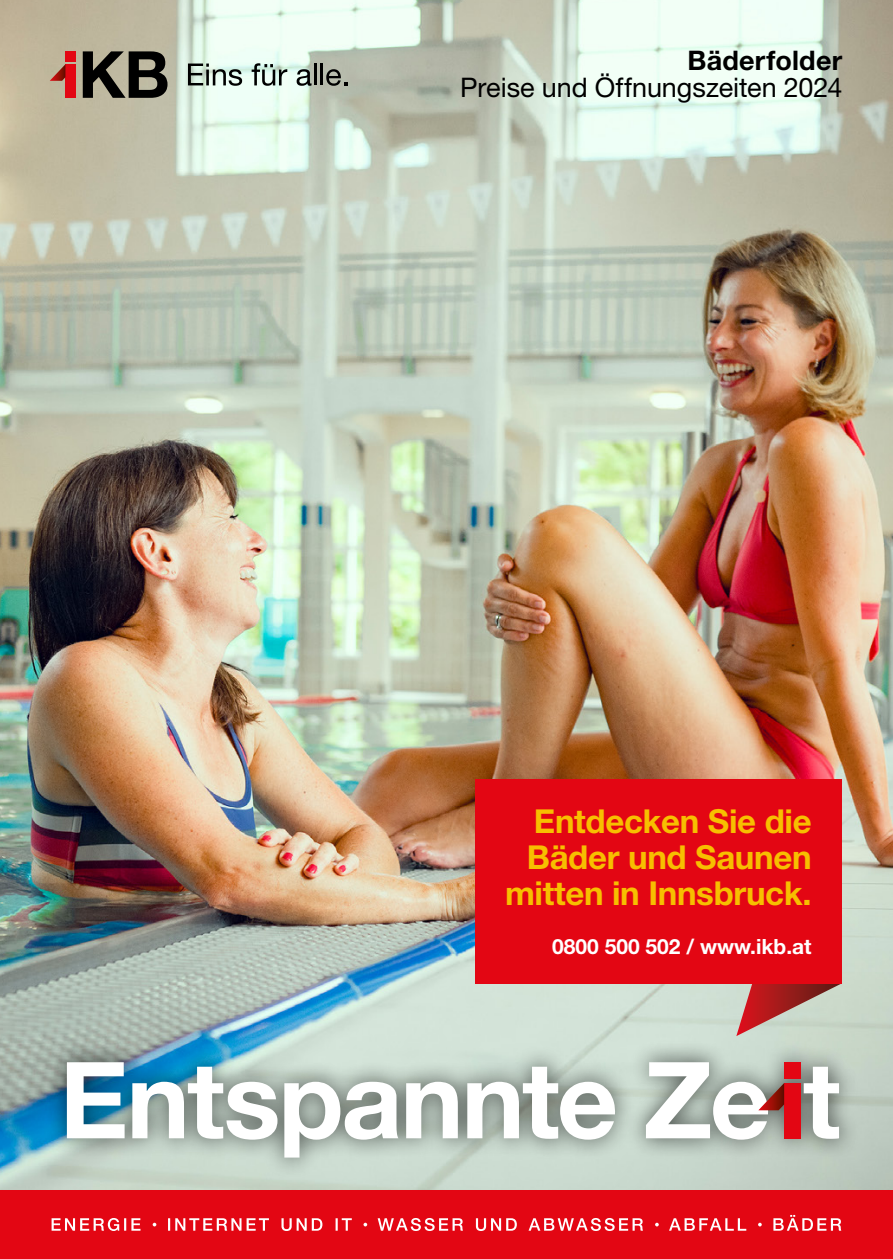
<style>
.page{position:relative;width:893px;height:1259px;background:#fff}
.page>*{position:absolute;margin:0;border:0;box-sizing:border-box;transform-origin:0 0}
.t1{font:700 106.5px "Helvetica Neue";letter-spacing:-.02em;color:#fff}
.t2{font:700 33px/36px "Helvetica Neue LT Std";letter-spacing:-.01em;color:#f7bf00;text-align:right}
.t3{font:27px "Helvetica Neue LT Std";color:#000}
.t4{font:700 27px "Helvetica Neue LT Std";letter-spacing:.01em;color:#000}
.t5{font:700 21px "Helvetica Neue LT Std";color:#fff}
</style>
<div class="page">
<img style="left:0;top:0;width:893px;height:1191px">
<div style="left:0;top:1191px;width:893px;height:68px;background:#e30613"></div>
<svg style="left:52px;top:1215px;width:789px;height:16px"></svg>
<div style="left:65px;top:51px;width:11px;height:11px;background:#e30613"></div>
<div style="left:65px;top:64px;width:11px;height:34px;background:#e30613"></div>
<svg style="left:50px;top:64px;width:15px;height:17px"></svg>
<svg style="left:83px;top:51px;width:85px;height:47px;background:#4f4c42"></svg>
<svg style="left:188px;top:64px;width:54px;height:22px"></svg>
<svg style="left:252px;top:63px;width:35px;height:23px"></svg>
<svg style="left:297px;top:69px;width:15px;height:17px"></svg>
<hr style="left:314px;top:64px;width:3px;height:21px;background:#000">
<hr style="left:321px;top:64px;width:2px;height:21px;background:#000">
<svg style="left:326px;top:69px;width:21px;height:17px"></svg>
<svg style="left:736px;top:983px;width:105px;height:53px;background:#bd857e"></svg>
<div style="left:475px;top:779px;width:366px;height:204px;background:#e30613"></div>
<div style="left:45px;top:1039px;width:816px;height:139px;background:#000;opacity:.65"></div>
<div style="left:784px;top:1062px;width:17px;height:16px;background:#e30613"></div>
<div style="left:784px;top:1083px;width:17px;height:55px;background:#e30613"></div>
<svg style="left:758px;top:1083px;width:26px;height:27px"></svg>
<p class="t4" style="left:687px;top:44px;width:156px">Bäderfolder</p>
<p class="t3" style="left:460px;top:72px;width:384px">Preise und Öffnungszeiten 2024</p>
<p class="t2" style="left:505px;top:802px;width:308px">Entdecken Sie die<br>Bäder und Saunen mitten in Innsbruck.</p>
<p class="t5" style="left:552px;top:933px;width:261px">0800 500 502 / www.ikb.at</p>
<h1 class="t1" style="left:60px;top:1016px;width:782px">Entspannte Ze t</h1>
</div>
